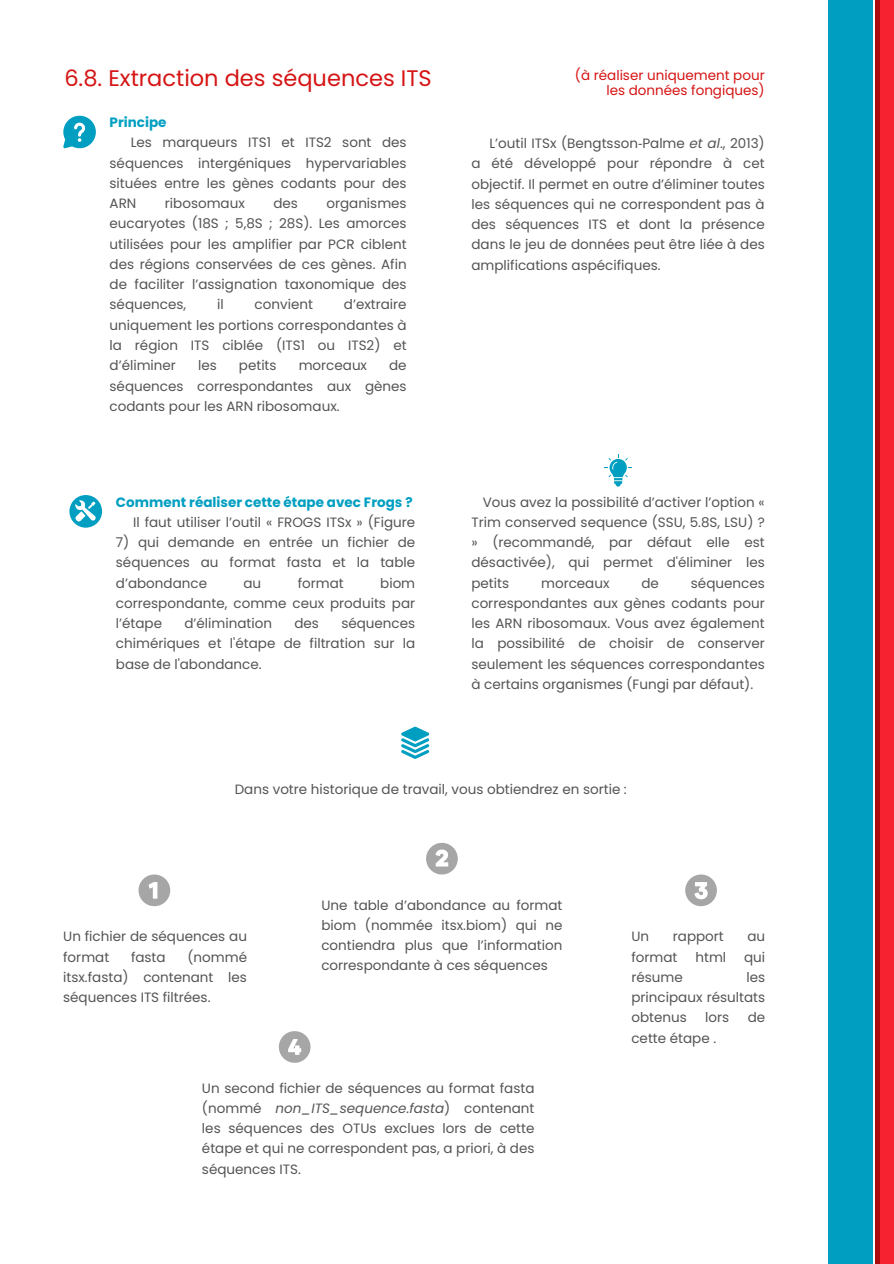
<style>
.page{position:relative;width:894px;height:1264px;background:#fff}
.page>*{position:absolute;margin:0;border:0;box-sizing:border-box;transform-origin:0 0}
.t1{font:22.5px "Poppins";color:#d61414}
.t2{font:13.5px/20.2px "Poppins";color:#545454;text-align:justify}
.t3{font:13.5px/14.7px "Poppins";color:#d61414;text-align:right}
.t4{font:700 13.5px "Poppins";color:#009fc1}
.s1{font-family:"Noto Sans"}
.s2{font-style:italic}
</style>
<div class="page">
<svg style="left:63px;top:116px;width:33px;height:32px"></svg>
<svg style="left:69px;top:495px;width:33px;height:32px"></svg>
<svg style="left:138px;top:874px;width:32px;height:32px"></svg>
<svg style="left:279px;top:1031px;width:31px;height:31px"></svg>
<svg style="left:685px;top:874px;width:31px;height:32px"></svg>
<svg style="left:426px;top:842px;width:31px;height:32px"></svg>
<svg style="left:604px;top:454px;width:27px;height:32px"></svg>
<svg style="left:401px;top:726px;width:28px;height:33px"></svg>
<div style="left:828px;top:0;width:44px;height:1263px;background:#009fc1"></div>
<div style="left:875px;top:0;width:17px;height:1263px;background:#ab0b0b"></div>
<div style="left:880px;top:0;width:13px;height:1263px;background:#f72230"></div>
<p class="t1" style="left:64px;top:62px;width:369px">6.8. Extraction des séquences ITS</p>
<p class="t3" style="left:574px;top:68px;width:191px">(à réaliser uniquement pour les données fongiques)</p>
<h1 class="t4" style="left:110px;top:113px;width:58px">Principe</h1>
<p class="t2" style="left:110px;top:132px;width:298px;text-indent:21px">Les marqueurs ITS1 et ITS2 sont des séquences intergéniques hypervariables situées entre les gènes codants pour des ARN</p>
<p class="t2" style="left:110px;top:193px;width:298px;text-indent:217px">organismes eucaryotes (18S ; 5,8S ; 28S). Les amorces utilisées pour les amplifier par PCR ciblent des régions conservées de ces gènes. Afin de faciliter l’assignation taxonomique des séquences,</p>
<p class="t2" style="left:165px;top:193px;width:81px">ribosomaux</p>
<p class="t2" style="left:273px;top:193px;width:26px">des</p>
<p class="t2" style="left:110px;top:294px;width:298px;text-indent:234px">d’extraire uniquement les portions correspondantes à la région ITS ciblée (ITS1 ou ITS2) et d’éliminer</p>
<p class="t2" style="left:217px;top:294px;width:8px">il</p>
<p class="t2" style="left:254px;top:294px;width:60px">convient</p>
<p class="t2" style="left:198px;top:355px;width:20px">les</p>
<p class="t2" style="left:239px;top:355px;width:39px">petits</p>
<p class="t2" style="left:298px;top:355px;width:70px">morceaux</p>
<p class="t2" style="left:110px;top:355px;width:298px;text-indent:279px">de séquences correspondantes aux gènes codants pour les ARN ribosomaux.</p>
<p class="t4" style="left:116px;top:492px;width:298px">Comment réaliser cette étape avec Frogs ?</p>
<p class="t2" style="left:133px;top:512px;width:283px">Il faut utiliser l’outil « FROGS ITSx » (Figure</p>
<p class="t2" style="left:116px;top:532px;width:301px">7) qui demande en entrée un fichier de séquences au format fasta et la table d’abondance</p>
<p class="t2" style="left:243px;top:572px;width:19px">au</p>
<p class="t2" style="left:297px;top:572px;width:48px">format</p>
<p class="t2" style="left:116px;top:572px;width:301px;text-indent:264px">biom correspondante, comme ceux produits par l’étape</p>
<p class="t2" style="left:116px;top:613px;width:301px;text-indent:225px">séquences chimériques et l'étape de filtration sur la base de l'abondance.</p>
<p class="t2" style="left:184px;top:613px;width:89px">d’élimination</p>
<p class="t2" style="left:294px;top:613px;width:26px">des</p>
<p class="t2" style="left:471px;top:133px;width:295px;text-indent:18px">L’outil ITSx (Bengtsson<span class="s1">‐</span>Palme <span class="s2">et al</span>., 2013) a été développé pour répondre à cet objectif. Il permet en outre d’éliminer toutes les séquences qui ne correspondent pas à des séquences ITS et dont la présence dans le jeu de données peut être liée à des amplifications aspécifiques.</p>
<p class="t2" style="left:471px;top:491px;width:295px;text-indent:11px">Vous avez la possibilité d’activer l’option « Trim conserved sequence (SSU, 5.8S, LSU) ? » (recommandé, par défaut elle est désactivée), qui permet d'éliminer les petits</p>
<p class="t2" style="left:471px;top:572px;width:295px;text-indent:219px">séquences correspondantes aux gènes codants pour les ARN ribosomaux. Vous avez également la possibilité de choisir de conserver seulement les séquences correspondantes à certains organismes (Fungi par défaut).</p>
<p class="t2" style="left:541px;top:572px;width:70px">morceaux</p>
<p class="t2" style="left:641px;top:572px;width:19px">de</p>
<p class="t2" style="left:235px;top:779px;width:393px">Dans votre historique de travail, vous obtiendrez en sortie :</p>
<p class="t2" style="left:63px;top:926px;width:185px">Un fichier de séquences au format</p>
<p class="t2" style="left:63px;top:946px;width:185px;text-indent:124px">(nommé itsx.fasta) contenant les séquences ITS filtrées.</p>
<p class="t2" style="left:131px;top:946px;width:36px">fasta</p>
<p class="t2" style="left:321px;top:894px;width:242px">Une table d’abondance au format biom (nommée itsx.biom) qui ne contiendra plus que l’information correspondante à ces séquences</p>
<p class="t2" style="left:202px;top:1077px;width:334px">Un second fichier de séquences au format fasta (nommé <span class="s2">non_ITS_sequence.fasta</span>) contenant les séquences des OTUs exclues lors de cette étape et qui ne correspondent pas, a priori, à des séquences ITS.</p>
<p class="t2" style="left:631px;top:926px;width:19px">Un</p>
<p class="t2" style="left:672px;top:926px;width:53px">rapport</p>
<p class="t2" style="left:747px;top:926px;width:19px">au</p>
<p class="t2" style="left:631px;top:946px;width:48px">format</p>
<p class="t2" style="left:695px;top:946px;width:32px">html</p>
<p class="t2" style="left:744px;top:946px;width:23px">qui</p>
<p class="t2" style="left:631px;top:966px;width:53px">résume</p>
<p class="t2" style="left:631px;top:966px;width:135px;text-indent:115px">les principaux résultats obtenus</p>
<p class="t2" style="left:705px;top:1007px;width:26px">lors</p>
<p class="t2" style="left:747px;top:1007px;width:19px">de</p>
<p class="t2" style="left:631px;top:1027px;width:86px">cette étape .</p>
</div>
